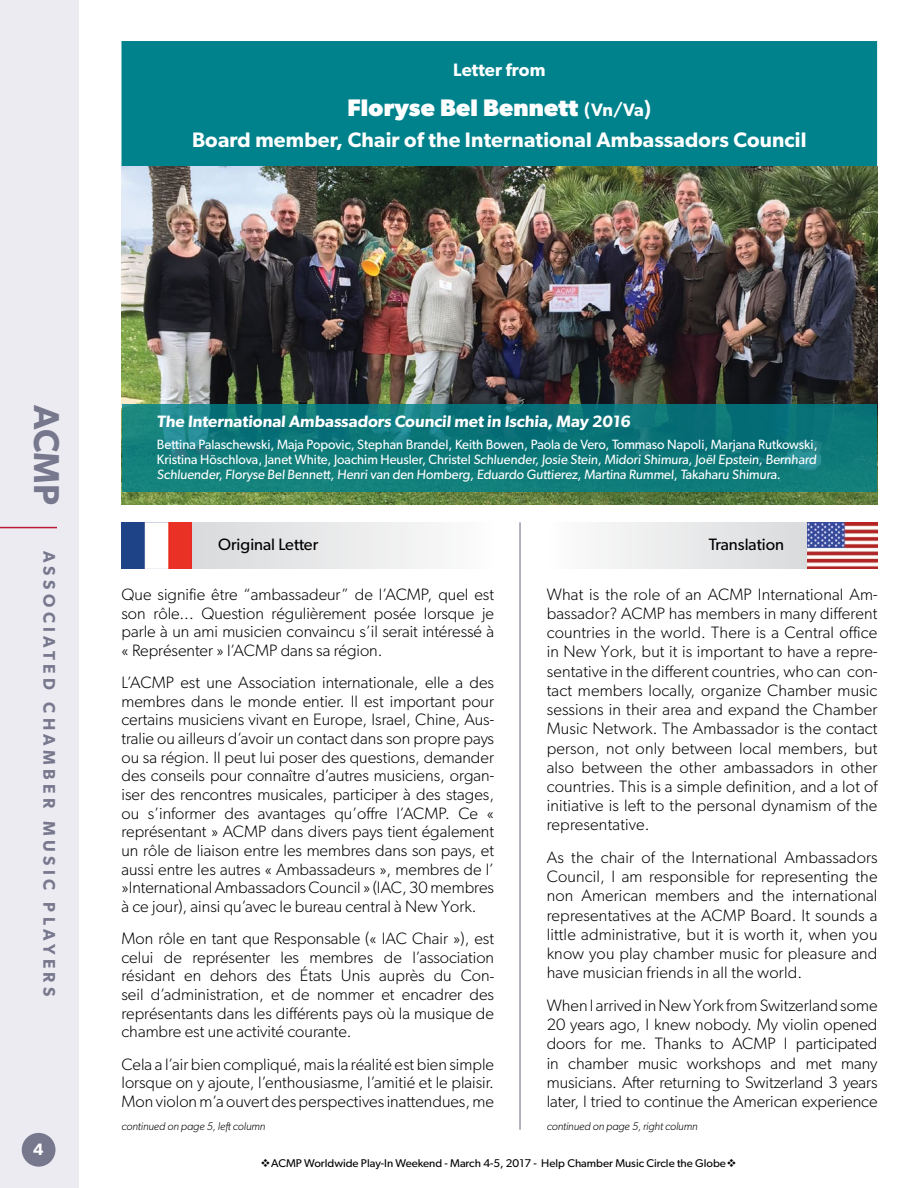
<style>
.page{position:relative;width:918px;height:1188px;background:#fff}
.page>*{position:absolute;margin:0;border:0;box-sizing:border-box;transform-origin:0 0}
.t1{font:600 36px "Gibson";color:#77778d}
.t2{font:700 24px "Gibson";letter-spacing:.01em;color:#fff}
.t3{font:600 21px "Gibson";letter-spacing:.01em;color:#fff}
.t4{font:600 18px "Gibson";letter-spacing:.005em;color:#fff}
.t5{font:600 16.8px "Gibson";letter-spacing:.265em;color:#77778d}
.t6{font:300 16.5px/19.2px "Gibson";color:#000;text-align:justify}
.t7{font:600 16.5px "Gibson";color:#fff}
.t8{font:16.5px "Gibson";color:#000}
.t9{font:13.5px/15px "Gibson";color:#fff;text-align:justify;scale:.96 1}
.t10{font:11.25px "Gibson";color:#000}
.t11{font:italic 300 11.25px "Gibson";letter-spacing:-.01em;color:#000}
.s1{font-weight:600;font-size:18px}
.s2{font-weight:600;font-size:21px}
</style>
<div class="page">
<div style="left:0;top:0;width:79px;height:1188px;background:#ecebf2"></div>
<hr style="left:0;top:527px;width:57px;height:1px;background:#bd1934">
<div style="left:22px;top:1133px;width:34px;height:34px;background:#77778d;border-radius:50%"></div>
<svg style="left:192px;top:522px;width:243px;height:47px"></svg>
<svg style="left:602px;top:522px;width:205px;height:47px"></svg>
<div style="left:122px;top:41px;width:755px;height:135px;background:#00828c"></div>
<img style="left:122px;top:166px;width:755px;height:338px">
<svg style="left:122px;top:404px;width:755px;height:87px;background:#0e797a"></svg>
<img style="left:122px;top:522px;width:70px;height:47px">
<img style="left:807px;top:522px;width:71px;height:47px">
<hr style="left:519px;top:522px;width:2px;height:608px;background:#77778d">
<p class="t4" style="left:453px;top:59px;width:94px">Letter from</p>
<h2 class="t2" style="left:347px;top:94px;width:305px">Floryse Bel Bennett <span class="s1">(Vn/Va</span><span class="s2">)</span></h2>
<p class="t3" style="left:192px;top:127px;width:616px">Board member, Chair of the International Ambassadors Council</p>
<h1 class="t1" style="left:68px;top:405px;width:101px;rotate:90deg">ACMP</h1>
<p class="t5" style="left:59px;top:551px;width:447px;rotate:90deg">ASSOCIATED CHAMBER MUSIC PLAYERS</p>
<p class="t7" style="left:33px;top:1139px;width:12px">4</p>
<p class="t7" style="left:157px;top:411px;width:477px">The International Ambassadors Council met in Ischia, May 2016</p>
<p class="t9" style="left:157px;top:436px;width:690px">Bettina Palaschewski, Maja Popovic, Stephan Brandel, Keith Bowen, Paola de Vero, Tommaso Napoli, Marjana Rutkowski, Kristina Höschlova, Janet White, Joachim Heusler, Christel Schluender, Josie Stein, Midori Shimura, Joël Epstein, Bernhard Schluender, Floryse Bel Bennett, Henri van den Homberg, Eduardo Guttierez, Martina Rummel, Takaharu Shimura.</p>
<p class="t8" style="left:218px;top:534px;width:102px">Original Letter</p>
<p class="t8" style="left:709px;top:534px;width:77px">Translation</p>
<p class="t6" style="left:122px;top:585px;width:374px;line-height:18.6px">Que signifie être “ambassadeur” de l’ACMP, quel est son rôle... Question régulièrement posée lorsque je parle à un ami musicien convaincu s’il serait intéressé à « Représenter » l’ACMP dans sa région.</p>
<p class="t6" style="left:122px;top:673px;width:374px;line-height:18.6px">L’ACMP est une Association internationale, elle a des membres dans le monde entier. Il est important pour certains musiciens vivant en Europe, Israel, Chine, Aus&shy;tralie ou ailleurs d’avoir un contact dans son propre pays ou sa région. Il peut lui poser des questions, demander des conseils pour connaître d’autres musiciens, organ&shy;iser des rencontres musicales, participer à des stages, ou s’informer des avantages qu’offre l’ACMP. Ce « représentant » ACMP dans divers pays tient également un rôle de liaison entre les membres dans son pays, et aussi entre les autres « Ambassadeurs », membres de l’ »International Ambassadors Council » (IAC, 30 membres à ce jour), ainsi qu’avec le bureau central à New York.</p>
<p class="t6" style="left:122px;top:929px;width:374px;line-height:18.6px">Mon rôle en tant que Responsable (« IAC Chair »), est celui de représenter les membres de l’association résidant en dehors des États Unis auprès du Con&shy;seil d’administration, et de nommer et encadrer des représentants dans les différents pays où la musique de chambre est une activité courante.</p>
<p class="t6" style="left:122px;top:1054px;width:374px;line-height:18.6px">Cela a l’air bien compliqué, mais la réalité est bien simple lorsque on y ajoute, l’enthousiasme, l’amitié et le plaisir.<br>Mon violon m’a ouvert des perspectives inattendues, me</p>
<p class="t6" style="left:547px;top:584px;width:332px">What is the role of an ACMP International Am&shy;bassador? ACMP has members in many different countries in the world. There is a Central office in New York, but it is important to have a repre&shy;sentative in the different countries, who can con&shy;tact members locally, organize Chamber music sessions in their area and expand the Chamber Music Network. The Ambassador is the contact person, not only between local members, but also between the other ambassadors in other countries. This is a simple definition, and a lot of initiative is left to the personal dynamism of the representative.</p>
<p class="t6" style="left:547px;top:848px;width:332px">As the chair of the International Ambassadors Council, I am responsible for representing the non American members and the international representatives at the ACMP Board. It sounds a little administrative, but it is worth it, when you know you play chamber music for pleasure and have musician friends in all the world.</p>
<p class="t6" style="left:547px;top:996px;width:332px">When I arrived in New York from Switzerland some 20 years ago, I knew nobody. My violin opened doors for me. Thanks to ACMP I participated in chamber music workshops and met many musicians. After returning to Switzerland 3 years later, I tried to continue the American experience</p>
<p class="t11" style="left:122px;top:1119px;width:145px">continued on page 5, left column</p>
<p class="t11" style="left:547px;top:1119px;width:152px">continued on page 5, right column</p>
<p class="t10" style="left:261px;top:1157px;width:477px">❖ACMP Worldwide Play-In Weekend - March 4-5, 2017 - Help Chamber Music Circle the Globe❖</p>
</div>
